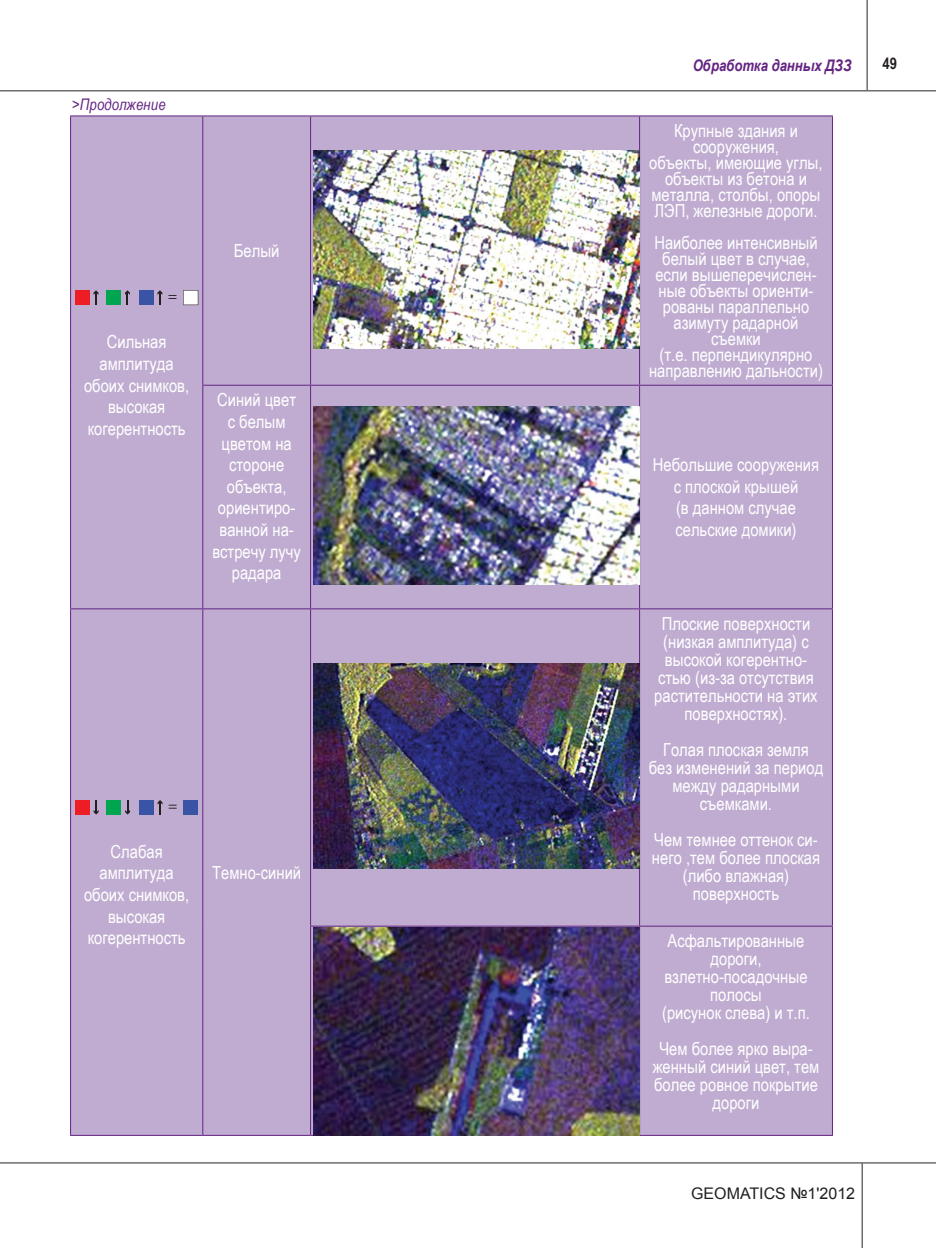
<style>
.page{position:relative;width:936px;height:1248px;background:#fff}
.page>*{position:absolute;margin:0;border:0;box-sizing:border-box;transform-origin:0 0}
.t1{font:18px/21.6px "Arial Narrow";color:#fff;text-align:center}
.t2{font:italic 700 16px "Arial Narrow";color:#642483}
.t3{font:16px "Arial";color:#231f20}
.t4{font:italic 16px "Arial Narrow";letter-spacing:.01em;color:#642483}
.t5{font:700 16px "Arial Narrow";color:#231f20}
</style>
<div class="page">
<hr style="left:866px;top:0;width:1px;height:91px;background:#6c6d70">
<hr style="left:861px;top:1162px;width:1px;height:85px;background:#6c6d70">
<hr style="left:0;top:90px;width:935px;height:1px;background:#6c6d70">
<hr style="left:0;top:1161px;width:935px;height:2px;background:#6c6d70">
<div style="left:71px;top:116px;width:760px;height:1018px;background:#bfacd0"></div>
<hr style="left:70px;top:116px;width:1px;height:269px;background:#642483">
<hr style="left:70px;top:385px;width:1px;height:223px;background:#642483">
<hr style="left:202px;top:116px;width:1px;height:268px;background:#642483">
<hr style="left:310px;top:116px;width:1px;height:268px;background:#642483">
<hr style="left:639px;top:116px;width:1px;height:268px;background:#642483">
<hr style="left:831px;top:116px;width:1px;height:268px;background:#642483">
<hr style="left:202px;top:384px;width:108px;height:1px;background:#642483">
<hr style="left:202px;top:385px;width:1px;height:223px;background:#642483">
<hr style="left:310px;top:384px;width:329px;height:1px;background:#642483">
<hr style="left:310px;top:385px;width:1px;height:223px;background:#642483">
<hr style="left:639px;top:384px;width:193px;height:1px;background:#642483">
<hr style="left:639px;top:385px;width:1px;height:223px;background:#642483">
<hr style="left:831px;top:385px;width:1px;height:223px;background:#642483">
<hr style="left:70px;top:608px;width:133px;height:1px;background:#642483">
<hr style="left:70px;top:609px;width:1px;height:317px;background:#642483">
<hr style="left:203px;top:608px;width:107px;height:1px;background:#642483">
<hr style="left:202px;top:609px;width:1px;height:317px;background:#642483">
<hr style="left:70px;top:926px;width:1px;height:208px;background:#642483">
<hr style="left:202px;top:926px;width:1px;height:208px;background:#642483">
<hr style="left:70px;top:1134px;width:133px;height:1px;background:#642483">
<hr style="left:203px;top:1134px;width:107px;height:1px;background:#642483">
<hr style="left:310px;top:608px;width:329px;height:1px;background:#642483">
<hr style="left:310px;top:609px;width:1px;height:316px;background:#642483">
<hr style="left:639px;top:608px;width:193px;height:1px;background:#642483">
<hr style="left:639px;top:609px;width:1px;height:316px;background:#642483">
<hr style="left:831px;top:609px;width:1px;height:316px;background:#642483">
<hr style="left:310px;top:925px;width:329px;height:1px;background:#642483">
<hr style="left:310px;top:926px;width:1px;height:208px;background:#642483">
<hr style="left:639px;top:925px;width:193px;height:1px;background:#642483">
<hr style="left:639px;top:926px;width:1px;height:208px;background:#642483">
<hr style="left:831px;top:926px;width:1px;height:208px;background:#642483">
<hr style="left:310px;top:1134px;width:329px;height:1px;background:#642483">
<hr style="left:639px;top:1134px;width:193px;height:1px;background:#642483">
<hr style="left:70px;top:115px;width:133px;height:1px;background:#642483">
<hr style="left:203px;top:115px;width:107px;height:1px;background:#642483">
<hr style="left:310px;top:115px;width:329px;height:1px;background:#642483">
<hr style="left:639px;top:115px;width:193px;height:1px;background:#642483">
<div style="left:75px;top:290px;width:15px;height:15px;background:#ee1d23"></div>
<div style="left:106px;top:290px;width:15px;height:15px;background:#00a54f"></div>
<div style="left:139px;top:290px;width:14px;height:15px;background:#3954a4"></div>
<svg style="left:183px;top:290px;width:15px;height:15px"></svg>
<svg style="left:93px;top:290px;width:5px;height:15px"></svg>
<svg style="left:125px;top:290px;width:5px;height:15px"></svg>
<svg style="left:157px;top:290px;width:5px;height:15px"></svg>
<svg style="left:168px;top:295px;width:8px;height:4px"></svg>
<div style="left:75px;top:800px;width:15px;height:14px;background:#ee1d23"></div>
<div style="left:106px;top:800px;width:15px;height:14px;background:#00a54f"></div>
<div style="left:139px;top:800px;width:15px;height:14px;background:#3954a4"></div>
<div style="left:184px;top:800px;width:14px;height:14px;background:#3954a4"></div>
<svg style="left:94px;top:800px;width:5px;height:14px"></svg>
<svg style="left:125px;top:800px;width:5px;height:14px"></svg>
<svg style="left:157px;top:800px;width:5px;height:14px"></svg>
<svg style="left:169px;top:804px;width:8px;height:4px"></svg>
<img style="left:313px;top:150px;width:326px;height:199px">
<img style="left:313px;top:407px;width:326px;height:178px">
<img style="left:313px;top:663px;width:326px;height:205px">
<img style="left:313px;top:927px;width:326px;height:207px">
<p class="t4" style="left:72px;top:93px;width:95px">&gt;Продолжение</p>
<p class="t1" style="left:234px;top:239px;width:47px">Белый</p>
<p class="t1" style="left:107px;top:330px;width:61px">Сильная</p>
<p class="t1" style="left:84px;top:352px;width:107px">амплитуда обоих снимков, высокая</p>
<p class="t1" style="left:88px;top:417px;width:99px">когерентность</p>
<p class="t1" style="left:217px;top:388px;width:80px">Синий цвет</p>
<p class="t1" style="left:212px;top:410px;width:90px">с белым цветом на стороне объекта, ориентиро&shy;ванной на&shy;встречу лучу радара</p>
<p class="t1" style="left:84px;top:839px;width:107px">Слабая амплитуда обоих снимков, высокая когерентность</p>
<p class="t1" style="left:212px;top:860px;width:90px">Темно-синий</p>
<p class="t2" style="left:692px;top:53px;width:161px">Обработка данных ДЗЗ</p>
<p class="t5" style="left:882px;top:51px;width:16px">49</p>
<p class="t1" style="left:674px;top:119px;width:125px">Крупные здания и</p>
<p class="t1" style="left:693px;top:135px;width:87px">сооружения,</p>
<p class="t1" style="left:649px;top:151px;width:175px">объекты, имеющие углы,</p>
<p class="t1" style="left:651px;top:170px;width:171px;line-height:16px">объекты из бетона и металла, столбы, опоры<br>ЛЭП, железные дороги.</p>
<p class="t1" style="left:654px;top:234px;width:165px;line-height:16px">Наиболее интенсивный белый цвет в случае, если вышеперечислен&shy;ные объекты ориенти&shy;рованы параллельно азимуту радарной съемки</p>
<p class="t1" style="left:649px;top:346px;width:175px;line-height:16px">(т.е. перпендикулярно направлению дальности)</p>
<p class="t1" style="left:653px;top:453px;width:168px">Небольшие сооружения с плоской крышей</p>
<p class="t1" style="left:676px;top:496px;width:121px">(в данном случае</p>
<p class="t1" style="left:675px;top:518px;width:123px">сельские домики)</p>
<p class="t1" style="left:654px;top:614px;width:165px;line-height:18px">Плоские поверхности (низкая амплитуда) с высокой когерентно&shy;стью (из-за отсутствия растительности на этих поверхностях).</p>
<p class="t1" style="left:663px;top:738px;width:147px">Голая плоская земля</p>
<p class="t1" style="left:648px;top:758px;width:176px;line-height:18px">без изменений за период между радарными съемками.</p>
<p class="t1" style="left:652px;top:830px;width:169px;line-height:18px;text-align:left">Чем темнее оттенок си&shy;него ,тем более плоская</p>
<p class="t1" style="left:682px;top:864px;width:108px">(либо влажная)</p>
<p class="t1" style="left:693px;top:882px;width:88px">поверхность</p>
<p class="t1" style="left:667px;top:931px;width:138px;line-height:18px">Асфальтированные дороги,</p>
<p class="t1" style="left:664px;top:967px;width:145px;line-height:18px">взлетно-посадочные полосы</p>
<p class="t1" style="left:662px;top:1001px;width:149px">(рисунок слева) и т.п.</p>
<p class="t1" style="left:652px;top:1039px;width:168px;line-height:18px">Чем более ярко выра&shy;женный синий цвет, тем более ровное покрытие дороги</p>
<p class="t3" style="left:691px;top:1182px;width:165px">GEOMATICS №1'2012</p>
</div>
